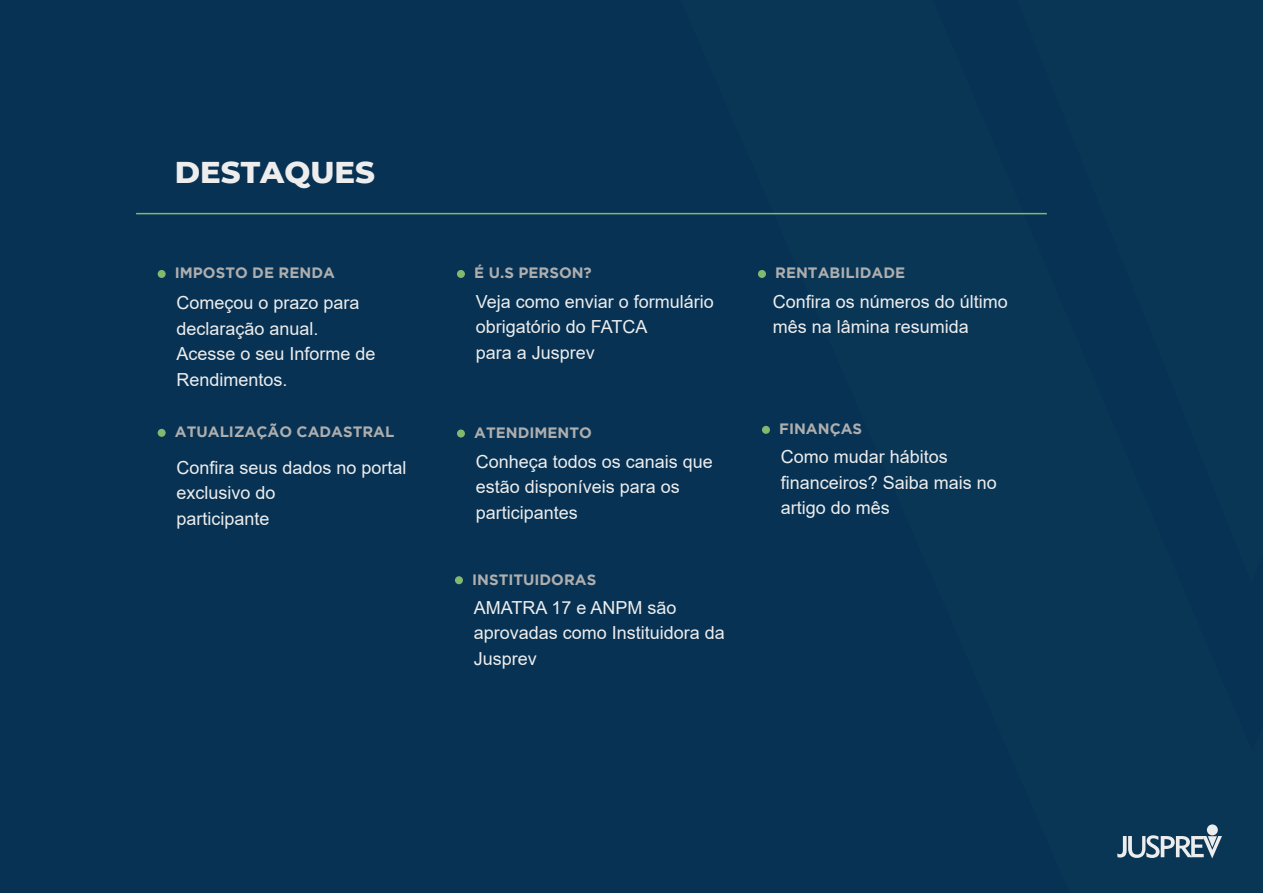
<style>
.page{position:relative;width:1263px;height:893px;background:#073253}
.page>*{position:absolute;margin:0;border:0;box-sizing:border-box;transform-origin:0 0}
.t1{font:800 30.75px "Montserrat";color:#ededed}
.t2{font:18px/25.5px "Arial";color:#ededed}
.t3{font:700 15px "Gotham";color:#aeaeae}
</style>
<div class="page">
<hr style="left:136px;top:213px;width:911px;height:1px;background:#82b86f">
<div style="left:158px;top:270px;width:8px;height:8px;background:#82b86f;border-radius:50%"></div>
<div style="left:158px;top:429px;width:8px;height:8px;background:#82b86f;border-radius:50%"></div>
<div style="left:457px;top:270px;width:8px;height:8px;background:#82b86f;border-radius:50%"></div>
<div style="left:457px;top:429px;width:8px;height:8px;background:#82b86f;border-radius:50%"></div>
<div style="left:758px;top:270px;width:8px;height:8px;background:#82b86f;border-radius:50%"></div>
<div style="left:455px;top:576px;width:8px;height:8px;background:#82b86f;border-radius:50%"></div>
<div style="left:762px;top:426px;width:8px;height:8px;background:#82b86f;border-radius:50%"></div>
<div style="left:1207px;top:824px;width:11px;height:11px;background:#ededed;border-radius:50%"></div>
<svg style="left:1117px;top:835px;width:105px;height:23px"></svg>
<h1 class="t1" style="left:175px;top:150px;width:202px">DESTAQUES</h1>
<p class="t3" style="left:175px;top:264px;width:162px">IMPOSTO DE RENDA</p>
<p class="t3" style="left:474px;top:264px;width:119px">É U.S PERSON?</p>
<p class="t3" style="left:775px;top:264px;width:131px">RENTABILIDADE</p>
<p class="t2" style="left:176px;top:290px;width:201px">Começou o prazo para declaração anual.<br>Acesse o seu Informe de<br>Rendimentos.</p>
<p class="t2" style="left:476px;top:288px;width:240px">Veja como enviar o formulário obrigatório do FATCA<br>para a Jusprev</p>
<p class="t2" style="left:773px;top:288px;width:237px">Confira os números do último mês na lâmina resumida</p>
<p class="t3" style="left:175px;top:423px;width:221px">ATUALIZAÇÃO CADASTRAL</p>
<p class="t3" style="left:474px;top:424px;width:119px">ATENDIMENTO</p>
<p class="t3" style="left:779px;top:420px;width:84px">FINANÇAS</p>
<p class="t2" style="left:176px;top:454px;width:232px">Confira seus dados no portal exclusivo do<br>participante</p>
<p class="t2" style="left:476px;top:448px;width:239px">Conheça todos os canais que estão disponíveis para os participantes</p>
<p class="t2" style="left:781px;top:444px;width:218px">Como mudar hábitos financeiros? Saiba mais no artigo do mês</p>
<p class="t3" style="left:472px;top:571px;width:126px">INSTITUIDORAS</p>
<p class="t2" style="left:474px;top:595px;width:253px">AMATRA 17 e ANPM são aprovadas como Instituidora da<br>Jusprev</p>
</div>
